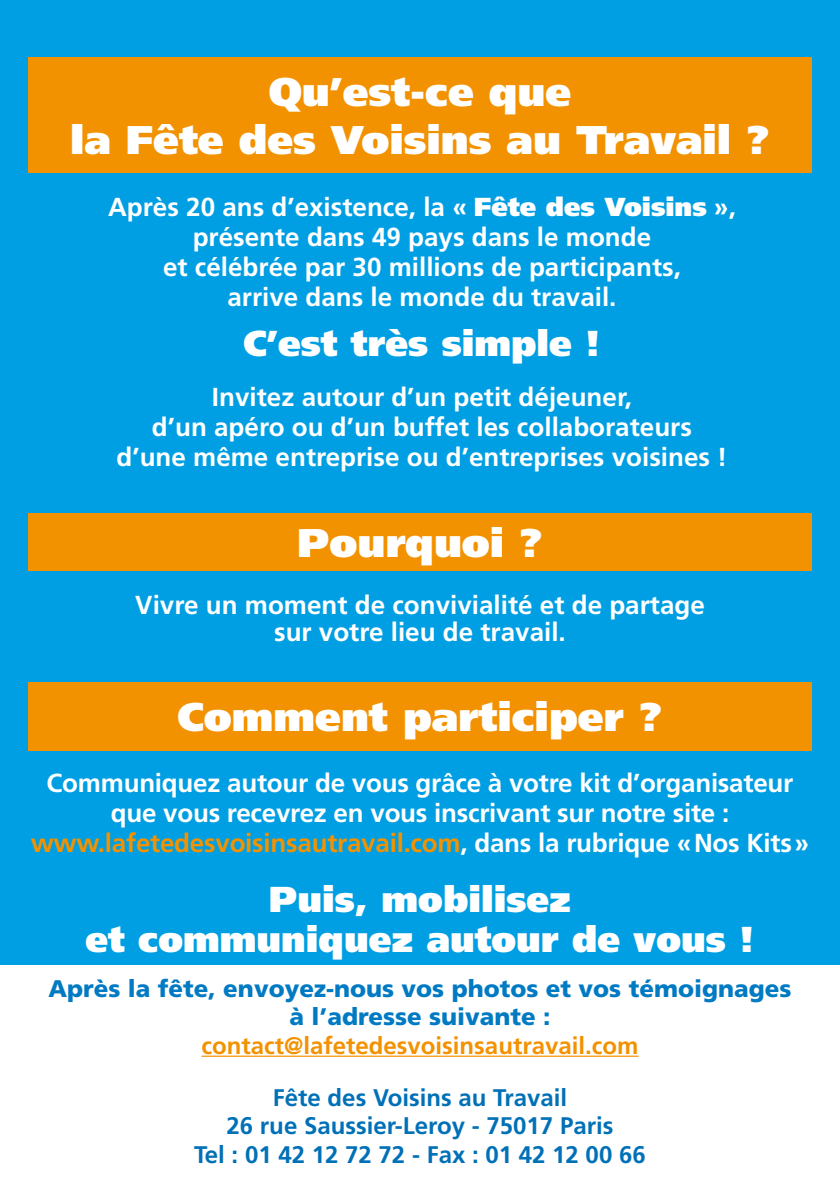
<style>
.page{position:relative;width:840px;height:1191px;background:#fff}
.page>*{position:absolute;margin:0;border:0;box-sizing:border-box;transform-origin:0 0}
.t1{font:900 40px/48px "Frutiger";color:#fff;text-align:center}
.t2{font:900 36px/40px "Frutiger";color:#fff;text-align:center}
.t3{font:700 26px/30px "Frutiger";color:#fff;text-align:center}
.t4{font:700 24px/28.4px "Frutiger";color:#0070b7;text-align:center}
.t5{font:900 24px/28px "Frutiger";color:#007ac2;text-align:center}
.t6{font:700 24px "Frutiger";color:#f39200}
.s1{font-weight:900}
.s2{color:#f39200}
</style>
<div class="page">
<hr style="left:201px;top:1055px;width:437px;height:1px;background:#f39200">
<div style="left:0;top:0;width:839px;height:964px;background:#009fe3"></div>
<div style="left:28px;top:57px;width:783px;height:116px;background:#f39200"></div>
<div style="left:28px;top:682px;width:783px;height:68px;background:#f39200"></div>
<div style="left:28px;top:513px;width:783px;height:57px;background:#f39200"></div>
<h1 class="t1" style="left:70px;top:67px;width:700px">Qu’est-ce que<br>la Fête des Voisins au Travail ?</h1>
<p class="t3" style="left:108px;top:192px;width:629px">Après 20 ans d’existence, la « <span class="s1">Fête des Voisins</span> », présente dans 49 pays dans le monde<br>et célébrée par 30 millions de participants,<br>arrive dans le monde du travail.</p>
<h2 class="t2" style="left:243px;top:323px;width:358px">C’est très simple !</h2>
<p class="t3" style="left:116px;top:382px;width:612px">Invitez autour d’un petit déjeuner,<br>d’un apéro ou d’un buffet les collaborateurs d’une même entreprise ou d’entreprises voisines !</p>
<h1 class="t1" style="left:297px;top:518px;width:247px">Pourquoi ?</h1>
<p class="t3" style="left:135px;top:591px;width:571px;line-height:27.4px">Vivre un moment de convivialité et de partage sur votre lieu de travail.</p>
<h1 class="t1" style="left:177px;top:693px;width:486px">Comment participer ?</h1>
<p class="t3" style="left:31px;top:767px;width:779px">Communiquez autour de vous grâce à votre kit d’organisateur que vous recevrez en vous inscrivant sur notre site : <span class="s2">www.lafetedesvoisinsautravail.com</span>, dans la rubrique «Nos Kits»</p>
<h2 class="t2" style="left:86px;top:878px;width:670px">Puis, mobilisez<br>et communiquez autour de vous !</h2>
<p class="t5" style="left:48px;top:974px;width:744px">Après la fête, envoyez-nous vos photos et vos témoignages à l’adresse suivante :</p>
<p class="t6" style="left:201px;top:1031px;width:438px">contact@lafetedesvoisinsautravail.com</p>
<p class="t4" style="left:194px;top:1083px;width:453px">Fête des Voisins au Travail<br>26 rue Saussier-Leroy - 75017 Paris<br>Tel : 01 42 12 72 72 - Fax : 01 42 12 00 66</p>
</div>
